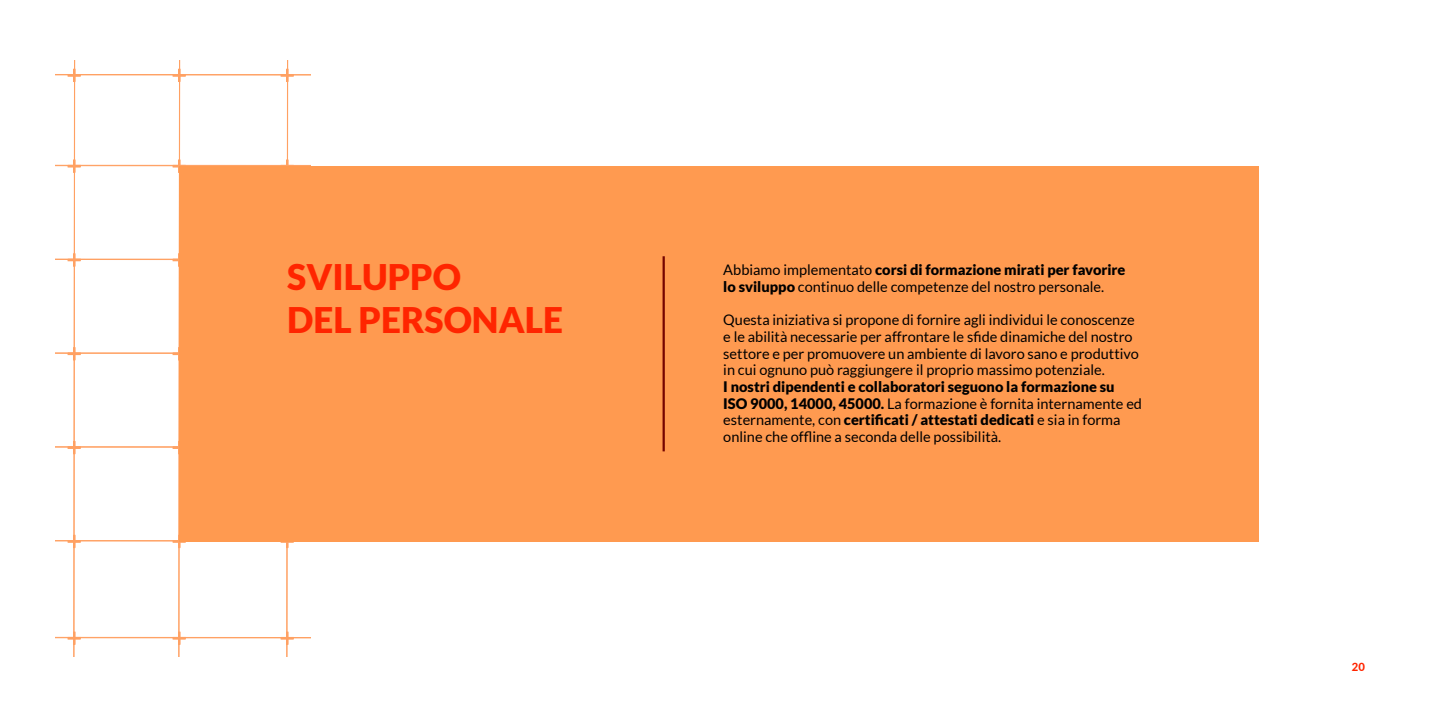
<style>
.page{position:relative;width:1440px;height:713px;background:#fff}
.page>*{position:absolute;margin:0;border:0;box-sizing:border-box;transform-origin:0 0}
.t1{font:900 35.33px/42.2px "Lato";color:#ff2500}
.t2{font:14.55px/16.7px "Lato";color:#000}
.t3{font:800 11.25px "Lato";color:#ff2500}
.s1{font-weight:900}
</style>
<div class="page">
<svg style="left:56px;top:61px;width:254px;height:595px"></svg>
<div style="left:179px;top:166px;width:1080px;height:375px;background:#ff9a50"></div>
<hr style="left:663px;top:256px;width:2px;height:195px;background:#750400">
<h1 class="t1" style="left:287px;top:255px;width:277px">SVILUPPO<br>DEL PERSONALE</h1>
<p class="t2" style="left:723px;top:261px;width:404px">Abbiamo implementato <span class="s1">corsi di formazione mirati per favorire lo sviluppo</span> continuo delle competenze del nostro personale.</p>
<p class="t2" style="left:723px;top:311px;width:417px">Questa iniziativa si propone di fornire agli individui le conoscenze e le abilità necessarie per affrontare le sfide dinamiche del nostro settore e per promuovere un ambiente di lavoro sano e produttivo in cui ognuno può raggiungere il proprio massimo potenziale.</p>
<p class="t2" style="left:723px;top:378px;width:420px"><span class="s1">I nostri dipendenti e collaboratori seguono la formazione su ISO 9000, 14000, 45000.</span> La formazione è fornita internamente ed esternamente, con <span class="s1">certificati / attestati dedicati</span> e sia in forma online che offline a seconda delle possibilità.</p>
<p class="t3" style="left:1352px;top:658px;width:15px">20</p>
</div>
